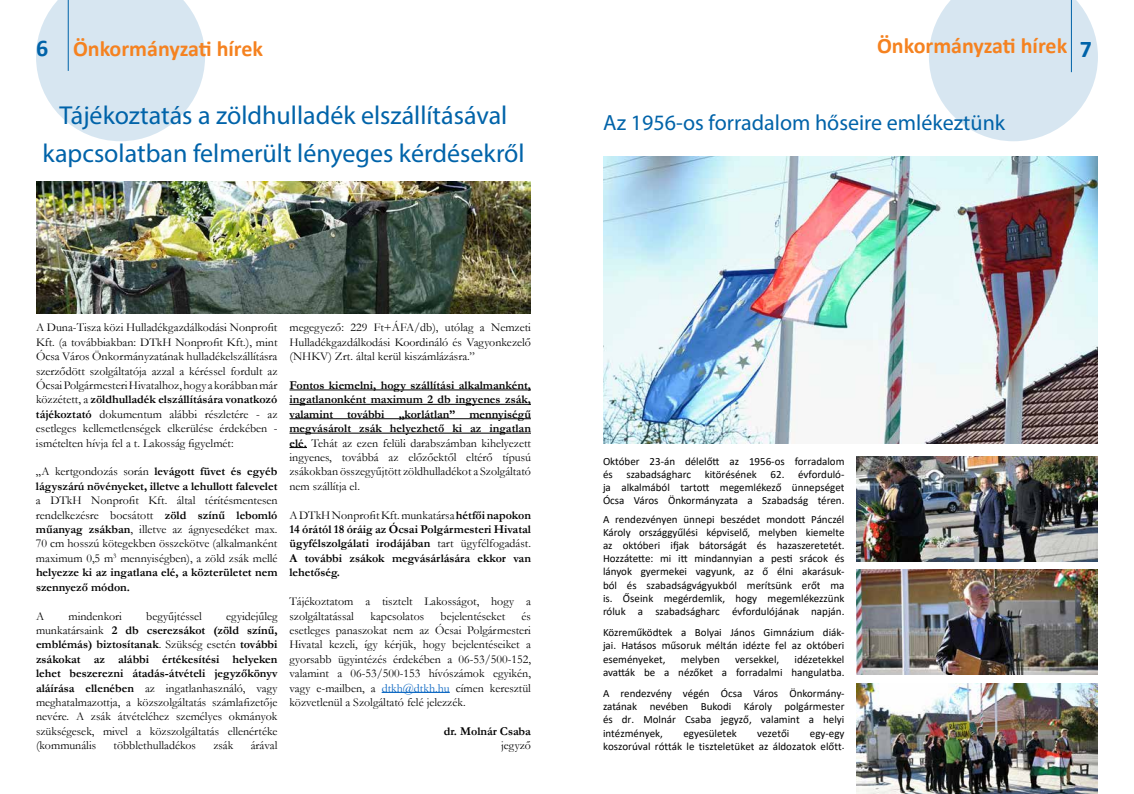
<style>
.page{position:relative;width:1134px;height:794px;background:#fff}
.page>*{position:absolute;margin:0;border:0;box-sizing:border-box;transform-origin:0 0}
.t1{font:26px/38px "Myriad Pro";color:#0063a9;text-align:center}
.t2{font:700 24px "Calibri";color:#0063a9}
.t3{font:22px "Myriad Pro";color:#0063a9}
.t4{font:700 22px "Calibri";color:#f58220}
.t5{font:12px/14.4px "Garamond";color:#000;text-align:justify}
.t6{font:700 12px/14.4px "Garamond";color:#000;text-align:justify}
.t7{font:11px/13.2px "Calibri";color:#000;text-align:justify}
.s1{font-weight:700}
.s2{font-weight:400}
.s3{color:#0563c1}
</style>
<div class="page">
<svg style="left:929px;top:0;width:169px;height:141px"></svg>
<svg style="left:36px;top:0;width:169px;height:141px"></svg>
<hr style="left:289px;top:389px;width:242px;height:1px;background:#000">
<hr style="left:289px;top:404px;width:242px;height:1px;background:#000">
<hr style="left:289px;top:418px;width:242px;height:1px;background:#000">
<hr style="left:289px;top:433px;width:242px;height:1px;background:#000">
<svg style="left:289px;top:447px;width:18px;height:1px"></svg>
<hr style="left:382px;top:692px;width:68px;height:1px;background:#0563c1">
<img style="left:36px;top:181px;width:495px;height:132px">
<img style="left:603px;top:156px;width:495px;height:288px">
<img style="left:856px;top:456px;width:242px;height:105px">
<img style="left:856px;top:570px;width:242px;height:105px">
<img style="left:856px;top:683px;width:242px;height:111px">
<h3 class="t4" style="left:877px;top:30px;width:192px">Önkormányzati hírek</h3>
<h3 class="t4" style="left:73px;top:33px;width:192px">Önkormányzati hírek</h3>
<h2 class="t2" style="left:36px;top:31px;width:14px">6</h2>
<h2 class="t2" style="left:1080px;top:32px;width:14px">7</h2>
<h1 class="t1" style="left:42px;top:96px;width:484px">Tájékoztatás a zöldhulladék elszállításával kapcsolatban felmerült lényeges kérdésekről</h1>
<p class="t5" style="left:36px;top:320px;width:243px">A Duna-Tisza közi Hulladékgazdálkodási Nonprofit Kft. (a továbbiakban: DTkH Nonprofit Kft.), mint Ócsa Város Önkormányzatának hulladékelszállításra szerződött szolgáltatója azzal a kéréssel fordult az Ócsai Polgármesteri Hivatalhoz, hogy a korábban már közzétett, a <span class="s1">zöldhulladék elszállítására vonatkozó tájékoztató</span> dokumentum alábbi részletére - az esetleges kellemetlenségek elkerülése érdekében - ismételten hívja fel a t. Lakosság figyelmét:</p>
<p class="t6" style="left:36px;top:464px;width:243px"><span class="s2">„A kertgondozás során</span> levágott füvet és egyéb lágyszárú növényeket, illetve a lehullott falevelet</p>
<p class="t5" style="left:36px;top:493px;width:243px">a DTkH Nonprofit Kft. által térítésmentesen rendelkezésre bocsátott <span class="s1">zöld színű lebomló műanyag zsákban</span>, illetve az ágnyesedéket max.<br>70 cm hosszú kötegekben összekötve (alkalmanként maximum 0,5 m<sup>3</sup> mennyiségben), a zöld zsák mellé <span class="s1">helyezze ki az ingatlana elé, a közterületet nem szennyező módon.</span></p>
<p class="t5" style="left:36px;top:608px;width:10px">A</p>
<p class="t5" style="left:68px;top:608px;width:55px">mindenkori</p>
<p class="t5" style="left:146px;top:608px;width:57px">begyűjtéssel</p>
<p class="t5" style="left:36px;top:608px;width:243px;text-indent:190px">egyidejűleg munkatársaink <span class="s1">2 db cserezsákot (zöld színű, emblémás) biztosítanak</span>. Szükség esetén <span class="s1">további zsákokat az alábbi értékesítési helyeken lehet beszerezni átadás-átvételi jegyzőkönyv aláírása ellenében</span> az ingatlanhasználó, vagy meghatalmazottja, a közszolgáltatás számlafizetője nevére. A zsák átvételéhez személyes okmányok szükségesek, mivel a közszolgáltatás ellenértéke (kommunális</p>
<p class="t5" style="left:114px;top:738px;width:84px">többlethulladékos</p>
<p class="t5" style="left:213px;top:738px;width:22px">zsák</p>
<p class="t5" style="left:251px;top:738px;width:28px">árával</p>
<p class="t5" style="left:289px;top:320px;width:243px">megegyező: 229 Ft+ÁFA/db), utólag a Nemzeti Hulladékgazdálkodási Koordináló és Vagyonkezelő (NHKV) Zrt. által kerül kiszámlázásra.”</p>
<p class="t6" style="left:289px;top:378px;width:243px">Fontos kiemelni, hogy szállítási alkalmanként, ingatlanonként maximum 2 db ingyenes zsák, valamint további „korlátlan” mennyiségű megvásárolt zsák helyezhető ki az ingatlan elé. <span class="s2">Tehát az ezen felüli darabszámban kihelyezett ingyenes, továbbá az előzőektől eltérő típusú zsákokban összegyűjtött zöldhulladékot a Szolgáltató nem szállítja el.</span></p>
<p class="t6" style="left:289px;top:508px;width:243px"><span class="s2">A DTkH Nonprofit Kft. munkatársa</span> hétfői napokon 14 órától 18 óráig az Ócsai Polgármesteri Hivatal ügyfélszolgálati irodájában <span class="s2">tart ügyfélfogadást.<br></span>A további zsákok megvásárlására ekkor van lehetőség.</p>
<p class="t5" style="left:289px;top:594px;width:243px">Tájékoztatom a tisztelt Lakosságot, hogy a szolgáltatással</p>
<p class="t5" style="left:370px;top:608px;width:55px">kapcsolatos</p>
<p class="t5" style="left:441px;top:608px;width:66px">bejelentéseket</p>
<p class="t5" style="left:289px;top:608px;width:243px;text-indent:232px">és esetleges panaszokat nem az Ócsai Polgármesteri Hivatal kezeli, így kérjük, hogy bejelentéseiket a gyorsabb ügyintézés érdekében a 06-53/500-152, valamint a 06-53/500-153 hívószámok egyikén, vagy e-mailben, a <span class="s3">dtkh@dtkh.hu</span> címen keresztül közvetlenül a Szolgáltató felé jelezzék.</p>
<p class="t6" style="left:444px;top:724px;width:89px">dr. Molnár Csaba</p>
<p class="t5" style="left:501px;top:738px;width:31px">jegyző</p>
<h3 class="t3" style="left:603px;top:109px;width:404px">Az 1956-os forradalom hőseire emlékeztünk</h3>
<p class="t7" style="left:603px;top:454px;width:243px">Október 23-án délelőtt az 1956-os forradalom és szabadságharc kitörésének 62. évforduló&shy;ja alkalmából tartott megemlékező ünnepséget Ócsa Város Önkormányzata a Szabadság téren.</p>
<p class="t7" style="left:603px;top:512px;width:243px">A rendezvényen ünnepi beszédet mondott Pánczél Károly országgyűlési képviselő, melyben kiemelte az októberi ifjak bátorságát és hazaszeretetét.<br>Hozzátette: mi itt mindannyian a pesti srácok és lányok gyermekei vagyunk, az ő élni akarásuk&shy;ból és szabadságvágyukból merítsünk erőt ma is. Őseink megérdemlik, hogy megemlékezzünk róluk a szabadságharc évfordulójának napján.</p>
<p class="t7" style="left:603px;top:626px;width:243px">Közreműködtek a Bolyai János Gimnázium diák&shy;jai. Hatásos műsoruk méltán idézte fel az októberi eseményeket,</p>
<p class="t7" style="left:603px;top:652px;width:243px;text-align:right">idézetekkel<br>avatták be a nézőket a forradalmi hangulatba.</p>
<p class="t7" style="left:603px;top:686px;width:243px">A rendezvény végén Ócsa Város Önkormány&shy;zatának nevében Bukodi Károly polgármester és dr. Molnár Csaba jegyző, valamint a helyi intézmények,</p>
<p class="t7" style="left:681px;top:652px;width:40px">melyben</p>
<p class="t7" style="left:735px;top:652px;width:46px">versekkel,</p>
<p class="t7" style="left:683px;top:726px;width:55px">egyesületek</p>
<p class="t7" style="left:757px;top:726px;width:34px">vezetői</p>
<p class="t7" style="left:603px;top:726px;width:243px;text-align:right">egy-egy<br>koszorúval rótták le tiszteletüket az áldozatok előtt.</p>
</div>
